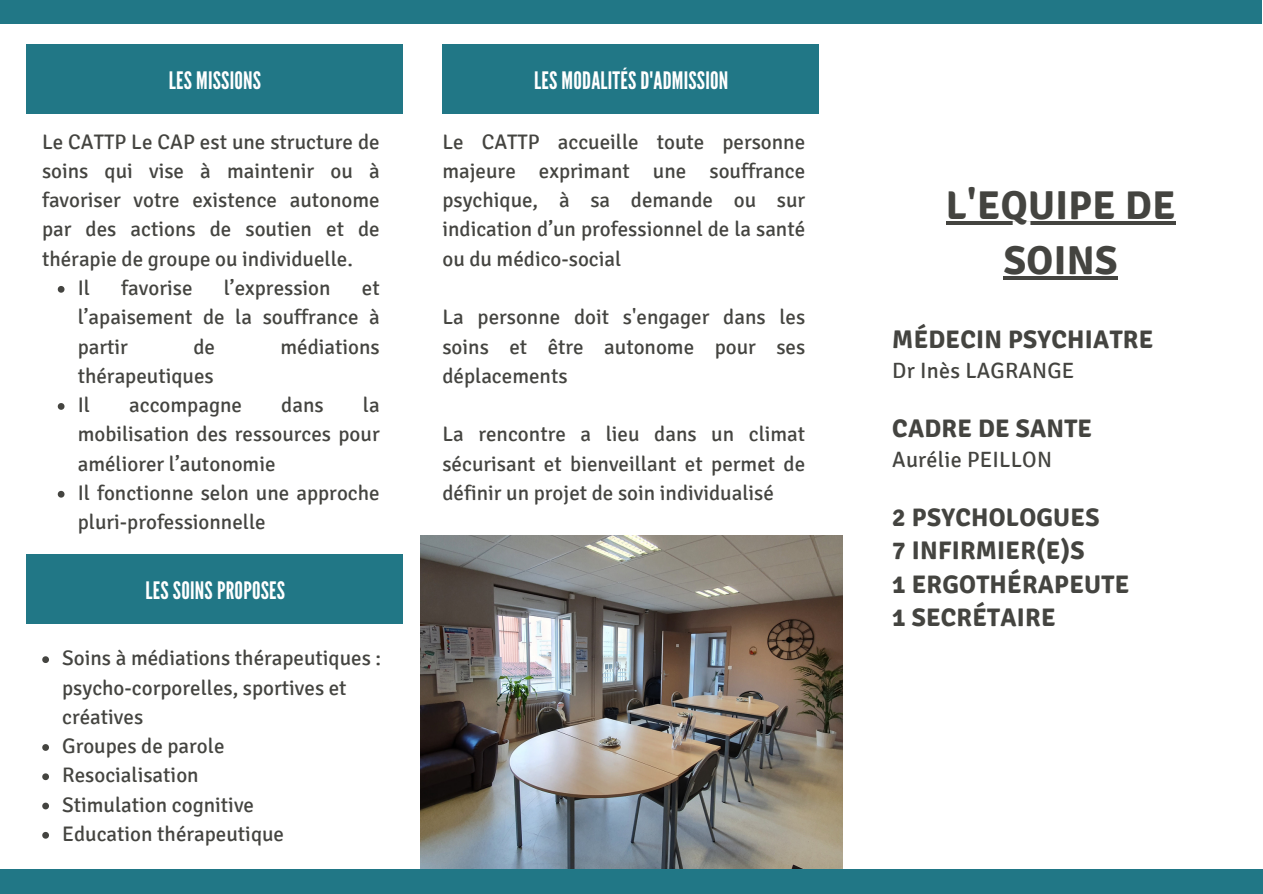
<style>
.page{position:relative;width:1263px;height:894px;background:#fff}
.page>*{position:absolute;margin:0;border:0;box-sizing:border-box;transform-origin:0 0}
.t1{font:700 40.2px/54.2px "Signika";letter-spacing:.01em;color:#444440;text-align:center}
.t2{font:700 25.35px "Signika";letter-spacing:.01em;color:#444440}
.t3{font:24px "League Gothic";letter-spacing:.01em;color:#fff}
.t4{font:22.05px "Signika";letter-spacing:.01em;color:#444440}
.t5{font:21px/29.2px "Signika";color:#444440;text-align:justify}
</style>
<div class="page">
<div style="left:0;top:0;width:1261px;height:24px;background:#217786"></div>
<div style="left:0;top:868px;width:1262px;height:25px;background:#217786"></div>
<img style="left:421px;top:535px;width:422px;height:333px">
<hr style="left:946px;top:222px;width:230px;height:3px;background:#444440">
<hr style="left:1004px;top:276px;width:114px;height:3px;background:#444440">
<svg style="left:58px;top:286px;width:7px;height:6px"></svg>
<svg style="left:58px;top:403px;width:7px;height:6px"></svg>
<svg style="left:58px;top:490px;width:7px;height:7px"></svg>
<div style="left:26px;top:44px;width:376px;height:70px;background:#217786"></div>
<div style="left:27px;top:554px;width:376px;height:69px;background:#217786"></div>
<svg style="left:42px;top:656px;width:7px;height:6px"></svg>
<svg style="left:42px;top:744px;width:7px;height:6px"></svg>
<svg style="left:42px;top:773px;width:7px;height:6px"></svg>
<svg style="left:42px;top:802px;width:7px;height:7px"></svg>
<svg style="left:42px;top:831px;width:7px;height:7px"></svg>
<div style="left:442px;top:44px;width:377px;height:70px;background:#217786"></div>
<p class="t3" style="left:169px;top:66px;width:94px">LES MISSIONS</p>
<p class="t5" style="left:42px;top:127px;width:339px">Le CATTP Le CAP est une structure de soins qui vise à maintenir ou à favoriser votre existence autonome par des actions de soutien et de thérapie de groupe ou individuelle.</p>
<p class="t5" style="left:78px;top:273px;width:14px">Il</p>
<p class="t5" style="left:121px;top:273px;width:73px">favorise</p>
<p class="t5" style="left:224px;top:273px;width:108px">l’expression</p>
<p class="t5" style="left:78px;top:273px;width:304px;text-indent:284px">et l’apaisement de la souffrance à partir</p>
<p class="t5" style="left:193px;top:332px;width:23px">de</p>
<p class="t5" style="left:280px;top:332px;width:101px">médiations</p>
<p class="t5" style="left:78px;top:361px;width:138px">thérapeutiques</p>
<p class="t5" style="left:78px;top:390px;width:14px">Il</p>
<p class="t5" style="left:129px;top:390px;width:114px">accompagne</p>
<p class="t5" style="left:281px;top:390px;width:44px">dans</p>
<p class="t5" style="left:78px;top:390px;width:304px;text-indent:285px">la mobilisation des ressources pour améliorer l’autonomie</p>
<p class="t5" style="left:78px;top:478px;width:304px">Il fonctionne selon une approche pluri-professionnelle</p>
<p class="t3" style="left:146px;top:576px;width:141px">LES SOINS PROPOSES</p>
<p class="t5" style="left:62px;top:643px;width:320px;text-align:left">Soins à médiations thérapeutiques : psycho-corporelles, sportives et créatives</p>
<p class="t5" style="left:62px;top:731px;width:164px">Groupes de parole</p>
<p class="t5" style="left:62px;top:760px;width:138px">Resocialisation</p>
<p class="t5" style="left:62px;top:790px;width:193px">Stimulation cognitive</p>
<p class="t5" style="left:62px;top:819px;width:223px">Education thérapeutique</p>
<p class="t3" style="left:534px;top:66px;width:196px">LES MODALITÉS D'ADMISSION</p>
<p class="t5" style="left:442px;top:127px;width:364px">Le CATTP accueille toute personne majeure exprimant une souffrance psychique, à sa demande ou sur indication d’un professionnel de la santé ou du médico-social</p>
<p class="t5" style="left:442px;top:303px;width:364px">La personne doit s'engager dans les soins et être autonome pour ses déplacements</p>
<p class="t5" style="left:442px;top:420px;width:364px">La rencontre a lieu dans un climat sécurisant et bienveillant et permet de définir un projet de soin individualisé</p>
<p class="t1" style="left:946px;top:179px;width:231px">L'EQUIPE DE<br>SOINS</p>
<p class="t2" style="left:892px;top:324px;width:262px">MÉDECIN PSYCHIATRE</p>
<p class="t4" style="left:892px;top:357px;width:183px">Dr Inès LAGRANGE</p>
<p class="t2" style="left:892px;top:413px;width:201px">CADRE DE SANTE</p>
<p class="t4" style="left:892px;top:446px;width:161px">Aurélie PEILLON</p>
<p class="t2" style="left:892px;top:502px;width:209px">2 PSYCHOLOGUES</p>
<p class="t2" style="left:892px;top:535px;width:194px">7 INFIRMIER(E)S</p>
<p class="t2" style="left:892px;top:568px;width:238px">1 ERGOTHÉRAPEUTE</p>
<p class="t2" style="left:892px;top:602px;width:165px">1 SECRÉTAIRE</p>
</div>
